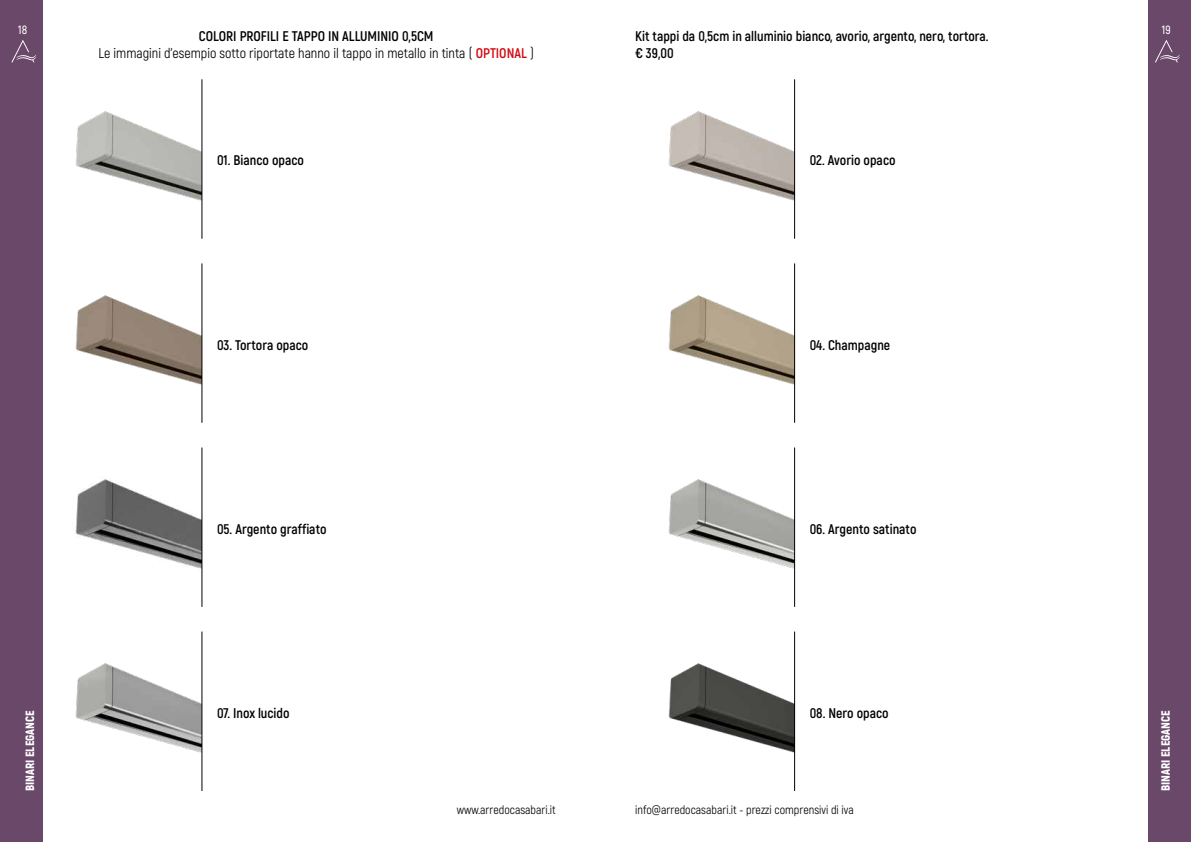
<style>
.page{position:relative;width:1191px;height:842px;background:#fff}
.page>*{position:absolute;margin:0;border:0;box-sizing:border-box;transform-origin:0 0}
.t1{font:700 14px/16.8px "Akrobat";color:#000}
.t2{font:14px/16.8px "Akrobat";color:#000;text-align:center}
.t3{font:12px "Akrobat";color:#000}
.t4{font:900 12px "Akrobat";color:#fff}
.t5{font:600 12px "Akrobat";color:#fff}
.s1{font-weight:700}
.s2{font-weight:700;color:#d20a11}
</style>
<div class="page">
<div style="left:1148px;top:0;width:43px;height:842px;background:#6a4869"></div>
<div style="left:0;top:0;width:43px;height:842px;background:#6a4869"></div>
<img style="left:75px;top:111px;width:126px;height:90px">
<hr style="left:201px;top:79px;width:1px;height:160px;background:#000">
<img style="left:75px;top:663px;width:126px;height:90px">
<hr style="left:201px;top:632px;width:1px;height:159px;background:#000">
<img style="left:75px;top:295px;width:126px;height:90px">
<hr style="left:201px;top:263px;width:1px;height:160px;background:#000">
<img style="left:75px;top:479px;width:126px;height:90px">
<hr style="left:201px;top:447px;width:1px;height:160px;background:#000">
<img style="left:668px;top:479px;width:126px;height:90px">
<hr style="left:794px;top:447px;width:1px;height:160px;background:#000">
<img style="left:668px;top:663px;width:126px;height:90px">
<hr style="left:794px;top:632px;width:1px;height:159px;background:#000">
<img style="left:668px;top:295px;width:126px;height:90px">
<hr style="left:794px;top:263px;width:1px;height:160px;background:#000">
<img style="left:668px;top:111px;width:126px;height:90px">
<hr style="left:794px;top:79px;width:1px;height:160px;background:#000">
<svg style="left:11px;top:40px;width:25px;height:22px"></svg>
<svg style="left:1155px;top:40px;width:24px;height:22px"></svg>
<p class="t5" style="left:18px;top:23px;width:10px">18</p>
<p class="t5" style="left:1161px;top:23px;width:10px">19</p>
<p class="t2" style="left:98px;top:28px;width:437px"><span class="s1">COLORI PROFILI E TAPPO IN ALLUMINIO 0,5CM<br></span>Le immagini d’esempio sotto riportate hanno il tappo in metallo in tinta ( <span class="s2">OPTIONAL</span> )</p>
<p class="t1" style="left:635px;top:28px;width:355px">Kit tappi da 0,5cm in alluminio bianco, avorio, argento, nero, tortora. € 39,00</p>
<p class="t1" style="left:217px;top:152px;width:89px">01. Bianco opaco</p>
<p class="t1" style="left:217px;top:336px;width:93px">03. Tortora opaco</p>
<p class="t1" style="left:809px;top:152px;width:87px">02. Avorio opaco</p>
<p class="t1" style="left:809px;top:336px;width:82px">04. Champagne</p>
<p class="t1" style="left:217px;top:520px;width:111px">05. Argento graffiato</p>
<p class="t1" style="left:809px;top:520px;width:108px">06. Argento satinato</p>
<p class="t1" style="left:217px;top:704px;width:74px">07. Inox lucido</p>
<p class="t1" style="left:809px;top:704px;width:81px">08. Nero opaco</p>
<p class="t4" style="left:22px;top:791px;width:82px;rotate:-90deg">BINARI ELEGANCE</p>
<p class="t4" style="left:1157px;top:791px;width:82px;rotate:-90deg">BINARI ELEGANCE</p>
<p class="t3" style="left:457px;top:802px;width:100px">www.arredocasabari.it</p>
<p class="t3" style="left:635px;top:802px;width:220px">info@arredocasabari.it - prezzi comprensivi di iva</p>
</div>
